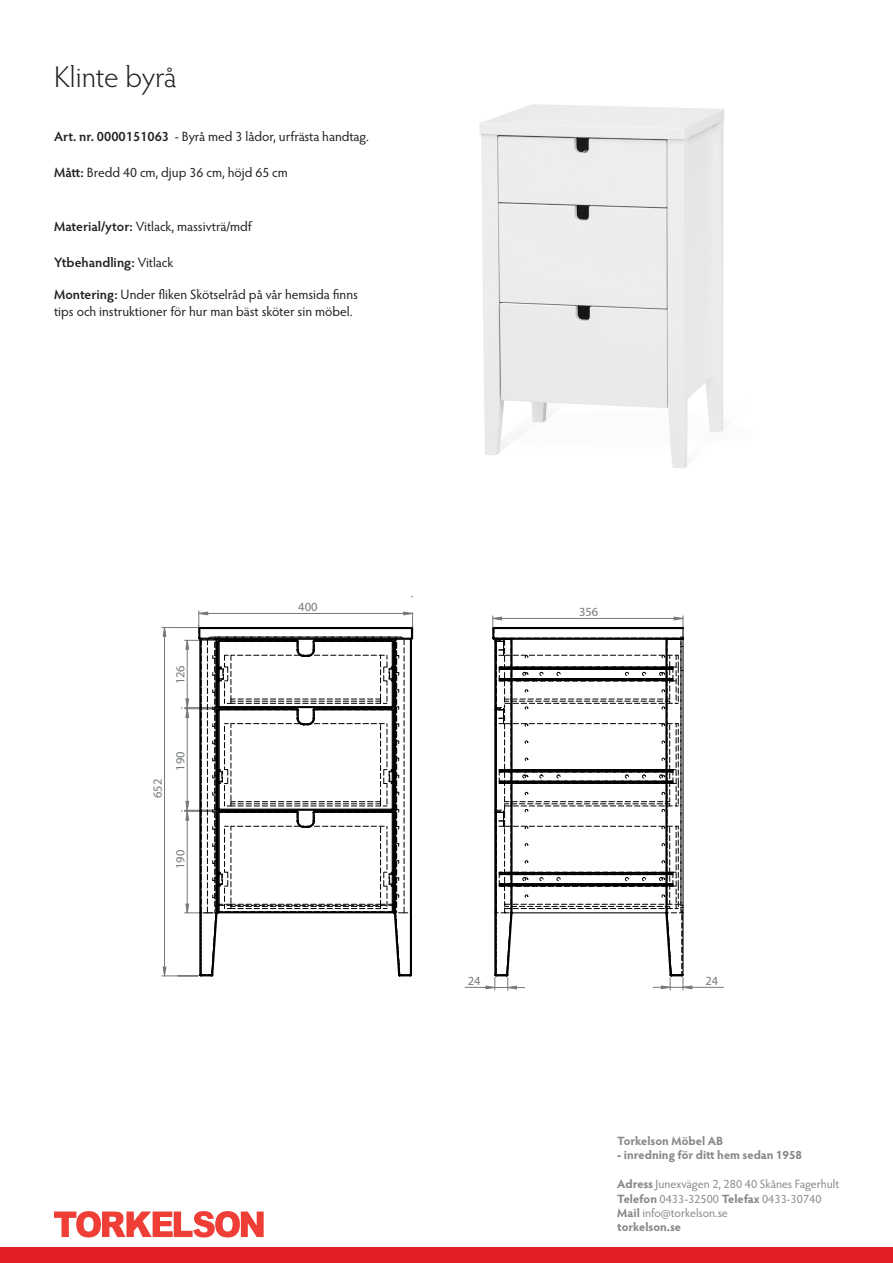
<style>
.page{position:relative;width:893px;height:1263px;background:#fff}
.page>*{position:absolute;margin:0;border:0;box-sizing:border-box;transform-origin:0 0}
.t1{font:300 30px "Hypatia Sans Pro";letter-spacing:-.005em;color:#231f20}
.t2{font:13.5px/16.2px "Hypatia Sans Pro";color:#231f20}
.t3{font:600 13.5px "Hypatia Sans Pro";color:#231f20}
.t4{font:12.45px "Century Gothic";color:#75797b}
.t5{font:12px/14.4px "Hypatia Sans Pro";color:#868789}
.t6{font:700 12px "Hypatia Sans Pro";color:#868789}
.s1{font-weight:600}
.s2{font-weight:400}
.s3{font-weight:700}
</style>
<div class="page">
<div style="left:0;top:1247px;width:893px;height:16px;background:#e11f25"></div>
<svg style="left:54px;top:1211px;width:210px;height:26px"></svg>
<img style="left:479px;top:104px;width:246px;height:364px">
<hr style="left:683px;top:987px;width:40px;height:1px;background:#75797b">
<svg style="left:162px;top:611px;width:251px;height:366px"></svg>
<svg style="left:485px;top:616px;width:199px;height:374px"></svg>
<h1 class="t1" style="left:54px;top:57px;width:124px">Klinte byrå</h1>
<p class="t2" style="left:54px;top:128px;width:316px"><span class="s1">Art. nr. 0000151063</span> - Byrå med 3 lådor, urfrästa handtag.</p>
<p class="t2" style="left:54px;top:164px;width:235px"><span class="s1">Mått:</span> Bredd 40 cm, djup 36 cm, höjd 65 cm</p>
<p class="t2" style="left:54px;top:218px;width:199px"><span class="s1">Material/ytor:</span> Vitlack, massivträ/mdf</p>
<p class="t3" style="left:54px;top:253px;width:121px">Ytbehandling: <span class="s2">Vitlack</span></p>
<p class="t2" style="left:54px;top:286px;width:305px"><span class="s1">Montering:</span> Under fliken Skötselråd på vår hemsida finns tips och instruktioner för hur man bäst sköter sin möbel.</p>
<p class="t4" style="left:173px;top:684px;width:21px;rotate:-90deg">126</p>
<p class="t4" style="left:150px;top:798px;width:21px;rotate:-90deg">652</p>
<p class="t4" style="left:173px;top:771px;width:21px;rotate:-90deg">190</p>
<p class="t4" style="left:173px;top:869px;width:21px;rotate:-90deg">190</p>
<p class="t4" style="left:298px;top:599px;width:21px">400</p>
<p class="t4" style="left:579px;top:604px;width:21px">356</p>
<p class="t4" style="left:468px;top:973px;width:14px">24</p>
<p class="t4" style="left:705px;top:973px;width:14px">24</p>
<p class="t6" style="left:617px;top:1132px;width:107px">Torkelson Möbel AB</p>
<p class="t6" style="left:617px;top:1147px;width:186px">- inredning för ditt hem sedan 1958</p>
<p class="t5" style="left:617px;top:1176px;width:224px"><span class="s3">Adress</span> Junexvägen 2, 280 40 Skånes Fagerhult<br><span class="s3">Telefon</span> 0433-32500 <span class="s3">Telefax</span> 0433-30740<br><span class="s3">Mail</span> info@torkelson.se<br><span class="s3">torkelson.se</span></p>
</div>
